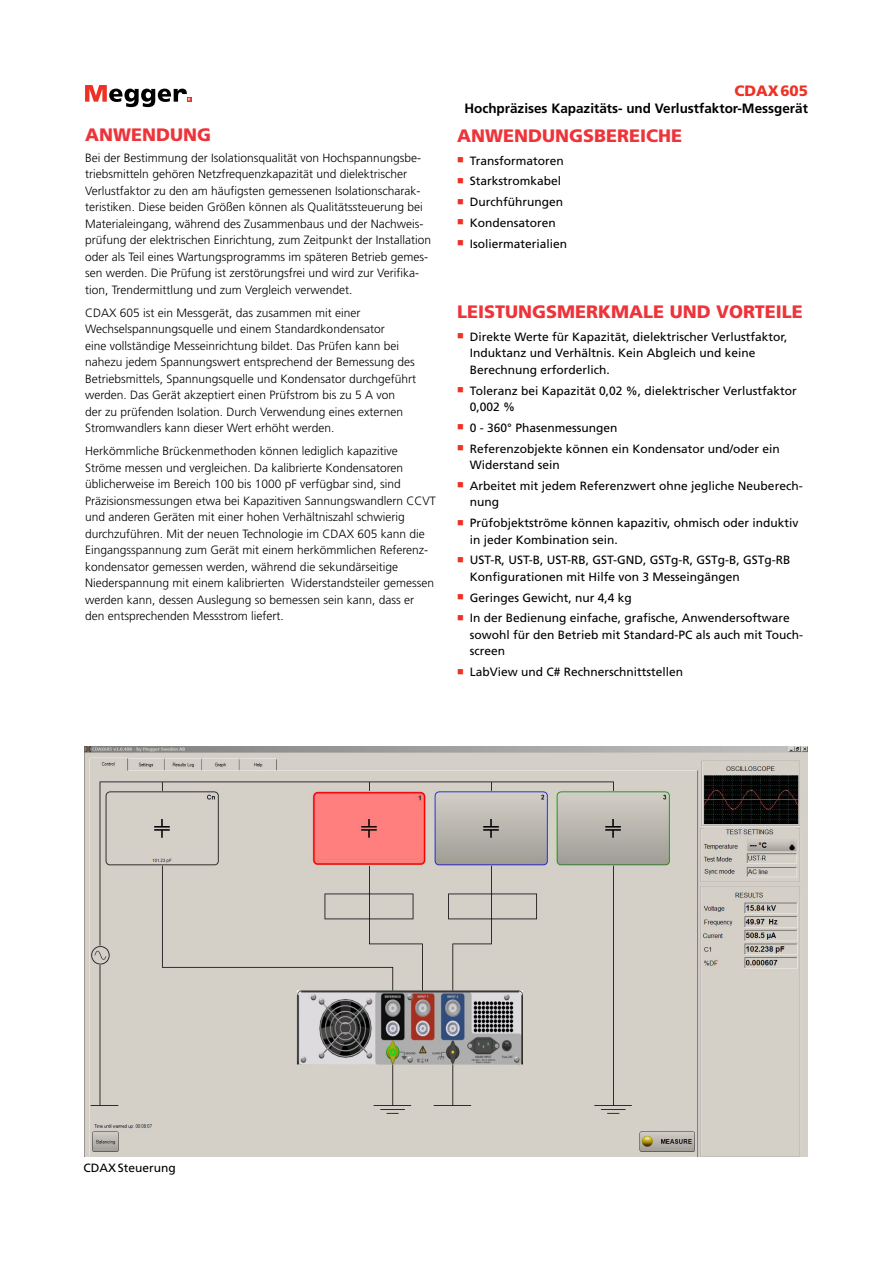
<style>
.page{position:relative;width:893px;height:1263px;background:#fff}
.page>*{position:absolute;margin:0;border:0;box-sizing:border-box;transform-origin:0 0}
.t1{font:900 18px "Frutiger LT Std";color:#ee343b}
.t2{font:900 15px "Frutiger LT Std";color:#ee3124}
.t3{font:700 13.5px "Frutiger LT Std";color:#000}
.t4{font:300 12px/16.5px "Frutiger LT Std";color:#000}
.t5{font:12px/16.5px "Frutiger LT Std";color:#000}
.s1{color:#ee3124}
</style>
<div class="page">
<svg style="left:85px;top:85px;width:106px;height:22px"></svg>
<img style="left:85px;top:746px;width:723px;height:411px">
<h1 class="t1" style="left:85px;top:127px;width:128px">ANWENDUNG</h1>
<p class="t4" style="left:85px;top:150px;width:348px">Bei der Bestimmung der Isolationsqualität von Hochspannungsbe&shy;triebsmitteln gehören Netzfrequenzkapazität und dielektrischer Verlustfaktor zu den am häufigsten gemessenen Isolationscharak&shy;teristiken. Diese beiden Größen können als Qualitätssteuerung bei Materialeingang, während des Zusammenbaus und der Nachweis&shy;prüfung der elektrischen Einrichtung, zum Zeitpunkt der Installation oder als Teil eines Wartungsprogramms im späteren Betrieb ge mes&shy;sen werden. Die Prüfung ist zerstörungsfrei und wird zur Verifi ka&shy;tion, Trendermittlung und zum Vergleich verwendet.</p>
<p class="t4" style="left:85px;top:305px;width:333px">CDAX 605 ist ein Messgerät, das zusammen mit einer Wechselspannungsquelle und einem Standardkondensator<br>eine vollständi ge Messeinrichtung bildet. Das Prüfen kann bei nahezu jedem Span nungswert entsprechend der Bemessung des Betriebsmittels, Span nungsquelle und Kondensator durchgeführt werden. Das Gerät akzep tiert einen Prüfstrom bis zu 5 A von<br>der zu prüfenden Isola tion. Durch Verwendung eines externen Stromwandlers kann dieser Wert erhöht werden.</p>
<p class="t4" style="left:85px;top:444px;width:352px">Herkömmliche Brückenmethoden können lediglich kapazitive<br>Strö me messen und vergleichen. Da kalibrierte Kondensatoren<br>üb licher weise im Bereich 100 bis 1000 pF verfügbar sind, sind Präzisions messungen etwa bei Kapazitiven Sannungswandlern CCVT und anderen Geräten mit einer hohen Verhältniszahl schwierig durchzuführen. Mit der neuen Technologie im CDAX 605 kann die Eingangsspannung zum Gerät mit einem herkömmlichen Referenz&shy;kondensator gemessen werden, während die sekundärseitige Niederspannung mit einem kalibrierten Widerstandsteiler gemessen werden kann, dessen Auslegung so bemessen sein kann, dass er den entsprechenden Messstrom liefert.</p>
<p class="t2" style="left:734px;top:85px;width:75px">CDAX 605</p>
<p class="t3" style="left:464px;top:102px;width:345px">Hochpräzises Kapazitäts- und Verlustfaktor-Messgerät</p>
<h1 class="t1" style="left:457px;top:128px;width:227px">ANWENDUNGSBEREICHE</h1>
<p class="t5" style="left:464px;top:153px;width:101px"><span class="s1">▪</span>Transformatoren</p>
<p class="t5" style="left:464px;top:173px;width:99px"><span class="s1">▪</span>Starkstromkabel</p>
<p class="t5" style="left:464px;top:194px;width:101px"><span class="s1">▪</span>Durchführungen</p>
<p class="t5" style="left:464px;top:215px;width:94px"><span class="s1">▪</span>Kondensatoren</p>
<p class="t5" style="left:464px;top:236px;width:105px"><span class="s1">▪</span>Isoliermaterialien</p>
<h1 class="t1" style="left:457px;top:304px;width:347px">LEISTUNGSMERKMALE UND VORTEILE</h1>
<p class="t5" style="left:470px;top:329px;width:319px;text-indent:-6px"><span class="s1">▪</span>Direkte Werte für Kapazität, dielektrischer Verlustfaktor,<br>Induktanz und Verhältnis. Kein Abgleich und keine<br>Berechnung erforderlich.</p>
<p class="t5" style="left:470px;top:382px;width:328px;text-indent:-6px"><span class="s1">▪</span>Toleranz bei Kapazität 0,02 %, dielektrischer Verlust faktor<br>0,002 %</p>
<p class="t5" style="left:464px;top:420px;width:155px"><span class="s1">▪</span>0 - 360° Phasenmessungen</p>
<p class="t5" style="left:470px;top:440px;width:312px;text-indent:-6px"><span class="s1">▪</span>Referenzobjekte können ein Kondensator und/oder ein<br>Widerstand sein</p>
<p class="t5" style="left:470px;top:478px;width:334px;text-indent:-6px"><span class="s1">▪</span>Arbeitet mit jedem Referenzwert ohne jegliche Neuberech&shy;nung</p>
<p class="t5" style="left:470px;top:515px;width:330px;text-indent:-6px"><span class="s1">▪</span>Prüfobjektströme können kapazitiv, ohmisch oder induktiv in jeder Kombination sein.</p>
<p class="t5" style="left:470px;top:552px;width:322px;text-indent:-6px"><span class="s1">▪</span>UST-R, UST-B, UST-RB, GST-GND, GSTg-R, GSTg-B, GSTg-RB<br>Konfigurationen mit Hilfe von 3 Messeingängen</p>
<p class="t5" style="left:464px;top:589px;width:170px"><span class="s1">▪</span>Geringes Gewicht, nur 4,4 kg</p>
<p class="t5" style="left:470px;top:610px;width:335px;text-indent:-6px"><span class="s1">▪</span>In der Bedienung einfache, grafische, Anwendersoftware sowohl für den Betrieb mit Standard-PC als auch mit Touch&shy;screen</p>
<p class="t5" style="left:464px;top:664px;width:221px"><span class="s1">▪</span>LabView und C# Rechnerschnittstellen</p>
<p class="t5" style="left:84px;top:1160px;width:94px">CDAX Steuerung</p>
</div>
